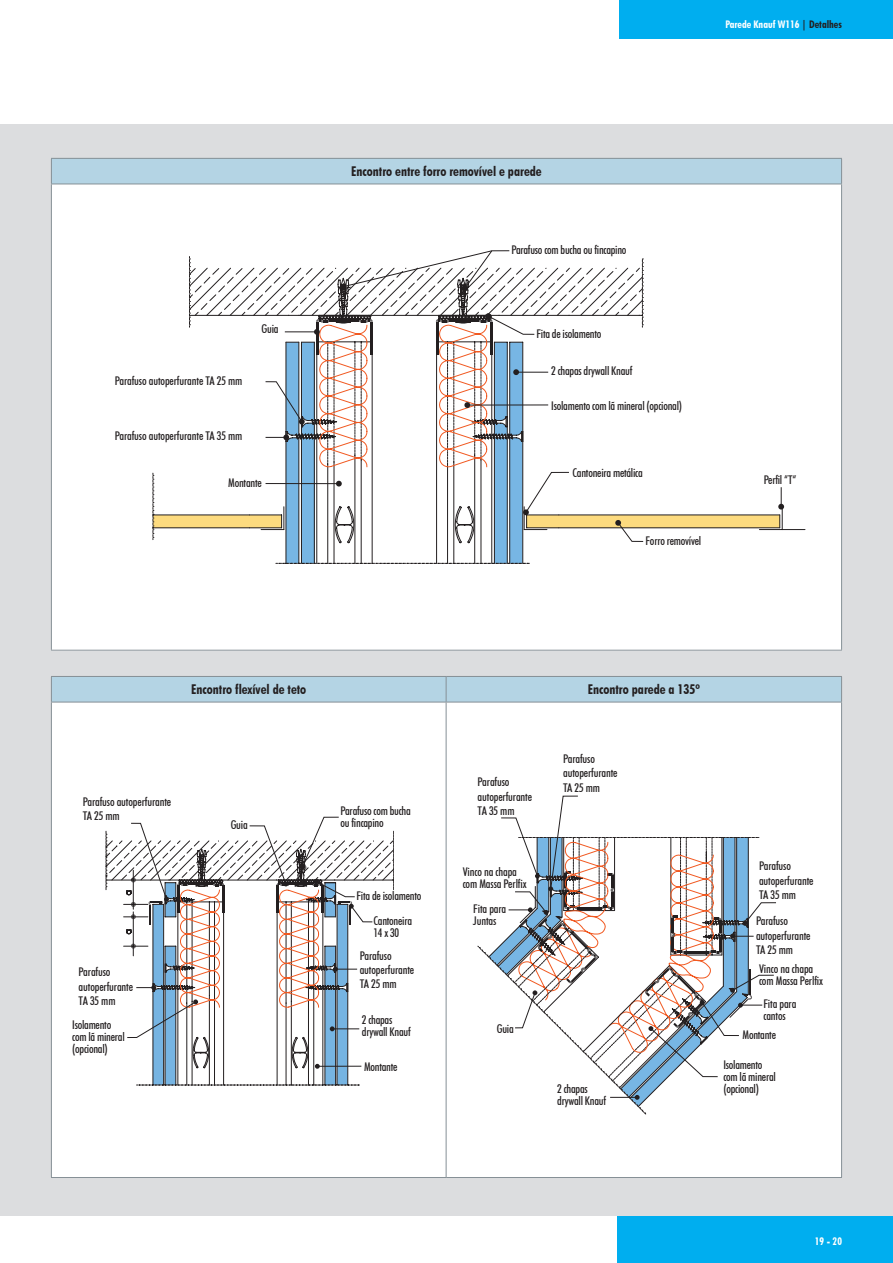
<style>
.page{position:relative;width:893px;height:1263px;background:#fff}
.page>*{position:absolute;margin:0;border:0;box-sizing:border-box;transform-origin:0 0}
.t1{font:700 condensed 13.5px "Futura BT";color:#231f20}
.t2{font:500 condensed 12px/14.4px "Futura BT";letter-spacing:-.02em;color:#231f20}
.t3{font:700 condensed 10.5px "Futura BT";color:#fff}
.s1{color:#231f20}
</style>
<div class="page">
<div style="left:617px;top:1192px;width:276px;height:71px;background:#00aeef"></div>
<div style="left:0;top:125px;width:893px;height:1091px;background:#dcdddf"></div>
<div style="left:620px;top:0;width:273px;height:38px;background:#00aeef"></div>
<div style="left:52px;top:703px;width:789px;height:474px;background:#fff"></div>
<svg style="left:51px;top:676px;width:791px;height:26px"></svg>
<hr style="left:51px;top:702px;width:1px;height:475px;background:#869096">
<hr style="left:51px;top:702px;width:395px;height:1px;background:#869096">
<hr style="left:51px;top:1177px;width:395px;height:1px;background:#869096">
<hr style="left:446px;top:702px;width:1px;height:475px;background:#869096">
<hr style="left:446px;top:702px;width:396px;height:1px;background:#869096">
<hr style="left:841px;top:702px;width:1px;height:475px;background:#869096">
<hr style="left:446px;top:1177px;width:396px;height:1px;background:#869096">
<div style="left:478px;top:837px;width:11px;height:229px;background:#fff"></div>
<div style="left:51px;top:158px;width:791px;height:26px;background:#b4d4e4"></div>
<div style="left:51px;top:184px;width:791px;height:466px;background:#fff"></div>
<svg style="left:51px;top:159px;width:1px;height:25px"></svg>
<hr style="left:51px;top:158px;width:791px;height:1px;background:#869096">
<svg style="left:841px;top:159px;width:1px;height:25px"></svg>
<hr style="left:51px;top:184px;width:1px;height:466px;background:#869096">
<hr style="left:51px;top:184px;width:791px;height:1px;background:#869096">
<hr style="left:51px;top:650px;width:791px;height:1px;background:#869096">
<hr style="left:841px;top:184px;width:1px;height:466px;background:#869096">
<svg style="left:106px;top:816px;width:288px;height:270px"></svg>
<svg style="left:153px;top:267px;width:627px;height:273px"></svg>
<svg style="left:759px;top:487px;width:46px;height:43px"></svg>
<svg style="left:615px;top:520px;width:29px;height:22px"></svg>
<svg style="left:189px;top:250px;width:381px;height:314px"></svg>
<svg style="left:489px;top:795px;width:288px;height:319px"></svg>
<p class="t2" style="left:115px;top:373px;width:129px">Parafuso autoperfurante TA 25 mm</p>
<p class="t2" style="left:115px;top:429px;width:129px">Parafuso autoperfurante TA 35 mm</p>
<p class="t2" style="left:262px;top:321px;width:19px">Guia</p>
<p class="t2" style="left:228px;top:475px;width:35px">Montante</p>
<p class="t3" style="left:725px;top:18px;width:118px">Parede Knauf W116 <span class="s1">| Detalhes</span></p>
<p class="t1" style="left:351px;top:163px;width:192px">Encontro entre forro removível e parede</p>
<p class="t2" style="left:511px;top:242px;width:117px">Parafuso com bucha ou fincapino</p>
<p class="t2" style="left:536px;top:326px;width:66px">Fita de isolamento</p>
<p class="t2" style="left:551px;top:363px;width:83px">2 chapas drywall Knauf</p>
<p class="t2" style="left:551px;top:399px;width:132px">Isolamento com lã mineral (opcional)</p>
<p class="t2" style="left:573px;top:465px;width:72px">Cantoneira metálica</p>
<p class="t2" style="left:646px;top:534px;width:57px">Forro removível</p>
<p class="t2" style="left:764px;top:472px;width:34px">Perfil “T“</p>
<p class="t1" style="left:191px;top:681px;width:117px">Encontro flexível de teto</p>
<p class="t1" style="left:588px;top:681px;width:114px">Encontro parede a 135º</p>
<p class="t2" style="left:83px;top:794px;width:90px">Parafuso autoperfurante<br>TA 25 mm</p>
<p class="t2" style="left:79px;top:965px;width:56px">Parafuso autoperfurante<br>TA 35 mm</p>
<p class="t2" style="left:72px;top:1018px;width:54px;line-height:12px">Isolamento com lã mineral (opcional)</p>
<p class="t2" style="left:231px;top:817px;width:19px">Guia</p>
<p class="t2" style="left:341px;top:805px;width:72px;line-height:12px">Parafuso com bucha ou fincapino</p>
<p class="t2" style="left:357px;top:888px;width:66px">Fita de isolamento</p>
<p class="t2" style="left:374px;top:915px;width:40px;line-height:12px">Cantoneira<br>14 x 30</p>
<p class="t2" style="left:360px;top:948px;width:56px">Parafuso autoperfurante<br>TA 25 mm</p>
<p class="t2" style="left:362px;top:1014px;width:50px;line-height:12px">2 chapas drywall Knauf</p>
<p class="t2" style="left:364px;top:1059px;width:35px">Montante</p>
<p class="t2" style="left:478px;top:775px;width:56px">Parafuso autoperfurante<br>TA 35 mm</p>
<p class="t2" style="left:463px;top:865px;width:65px;line-height:12px">Vinco na chapa com Massa Perlfix</p>
<p class="t2" style="left:473px;top:902px;width:35px;line-height:12px">Fita para<br>Juntas</p>
<p class="t2" style="left:563px;top:751px;width:56px">Parafuso autoperfurante<br>TA 25 mm</p>
<p class="t2" style="left:497px;top:1021px;width:19px">Guia</p>
<p class="t2" style="left:557px;top:1082px;width:50px;line-height:12px">2 chapas drywall Knauf</p>
<p class="t2" style="left:759px;top:859px;width:56px">Parafuso autoperfurante<br>TA 35 mm</p>
<p class="t2" style="left:756px;top:913px;width:56px">Parafuso autoperfurante<br>TA 25 mm</p>
<p class="t2" style="left:759px;top:963px;width:65px;line-height:12px">Vinco na chapa com Massa Perlfix</p>
<p class="t2" style="left:763px;top:997px;width:35px;line-height:12px">Fita para cantos</p>
<p class="t2" style="left:742px;top:1028px;width:35px">Montante</p>
<p class="t2" style="left:723px;top:1058px;width:54px;line-height:12px">Isolamento com lã mineral (opcional)</p>
<p class="t3" style="left:815px;top:1235px;width:29px">19 - 20</p>
</div>
